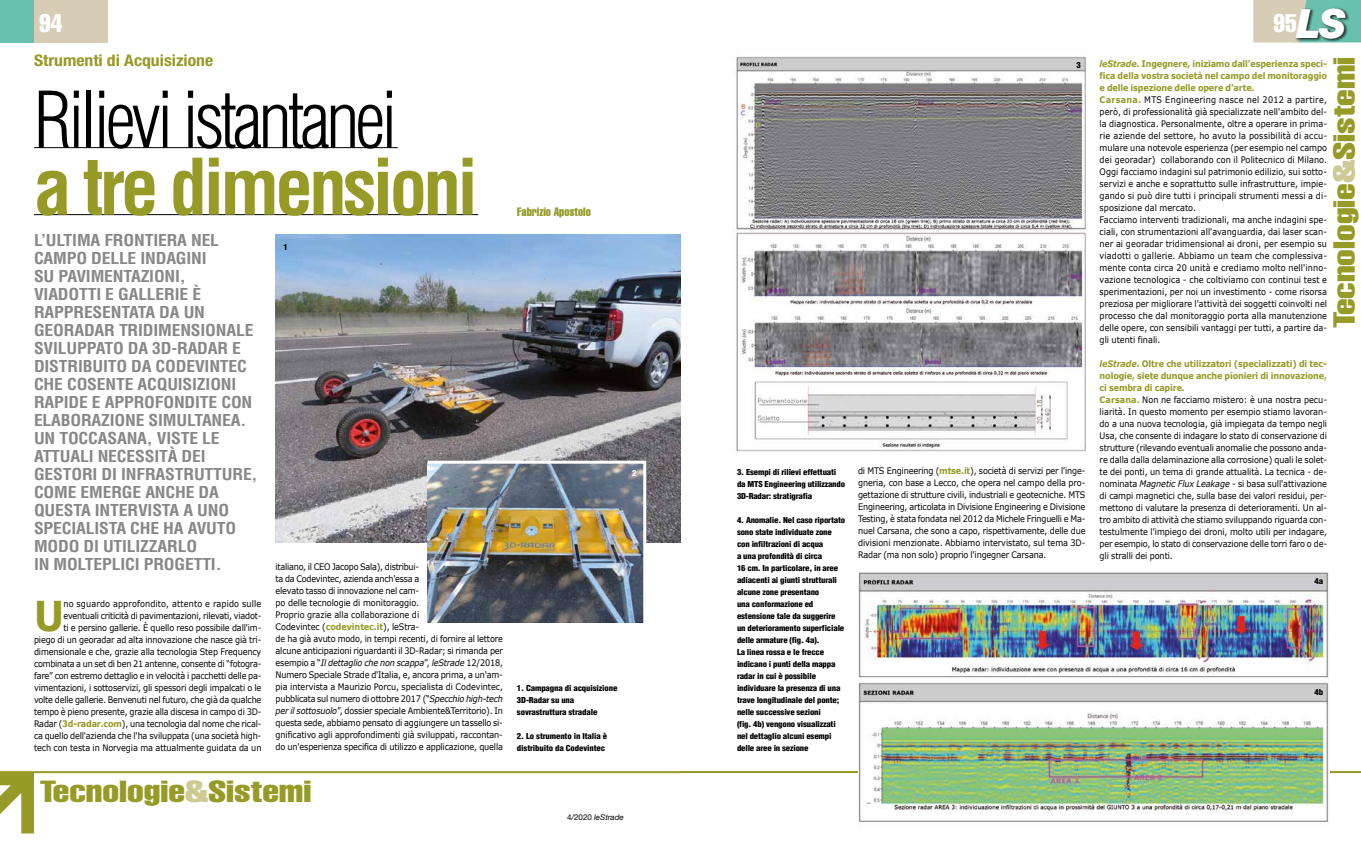
<style>
.page{position:relative;width:1361px;height:842px;background:#fff}
.page>*{position:absolute;margin:0;border:0;box-sizing:border-box;transform-origin:0 0}
.t1{font:300 condensed 76px "Helvetica";letter-spacing:-.055em;color:#000}
.t2{font:700 condensed 76px "Helvetica";letter-spacing:-.055em;color:#969a27}
.t3{font:700 41.1px "Verdana";color:#969a27;scale:.9 1}
.t4{font:italic 900 40.4px "Helvetica Neue";color:#fff}
.t5{font:extra-condensed 30px "Helvetica";color:#969a27;scale:1.3 1}
.t6{font:extra-condensed 25px "Helvetica";color:#fff}
.t7{font:700 condensed 16px/18px "Helvetica";letter-spacing:-.01em;color:#878787;scale:1.1 1}
.t8{font:700 condensed 16px "Helvetica Neue";color:#969a27;scale:1.1 1}
.t9{font:extra-condensed 12px "Helvetica";color:#969a27}
.t10{font:9px/12px "Verdana";letter-spacing:-.01em;color:#000;scale:.9 1}
.t11{font:900 condensed 8px/12px "Helvetica";letter-spacing:-.02em;color:#000;scale:1.1 1}
.t12{font:italic 8px "Helvetica Neue";color:#000}
.t13{font:900 condensed 8px "Helvetica";color:#fff;scale:1.1 1}
.s1{font-weight:700;color:#969a27}
.s2{font-style:italic}
.s3{color:#cdca93}
.s4{font-style:normal}
.s5{font-weight:700;font-style:italic;color:#969a27}
</style>
<div class="page">
<svg style="left:0;top:771px;width:34px;height:62px"></svg>
<hr style="left:34px;top:147px;width:364px;height:1px;background:#000">
<hr style="left:34px;top:214px;width:444px;height:1px;background:#000">
<div style="left:0;top:0;width:34px;height:43px;background:#69c0ac"></div>
<div style="left:34px;top:0;width:74px;height:43px;background:#d7cdb6"></div>
<hr style="left:34px;top:771px;width:646px;height:2px;background:#969a27">
<img style="left:276px;top:234px;width:404px;height:308px">
<img style="left:425px;top:459px;width:223px;height:164px">
<hr style="left:680px;top:771px;width:681px;height:2px;background:#969a27">
<img style="left:733px;top:56px;width:352px;height:396px">
<img style="left:858px;top:572px;width:471px;height:250px">
<svg style="left:1253px;top:0;width:108px;height:42px;background:#8aa795"></svg>
<h3 class="t6" style="left:39px;top:8px;width:25px">94</h3>
<h3 class="t8" style="left:34px;top:50px;width:164px">Strumenti di Acquisizione</h3>
<h1 class="t1" style="left:34px;top:73px;width:365px">Rilievi istantanei</h1>
<h1 class="t2" style="left:34px;top:139px;width:445px">a tre dimensioni</h1>
<p class="t7" style="left:34px;top:231px;width:205px">L’ULTIMA FRONTIERA NEL<br>CAMPO DELLE INDAGINI<br>SU PAVIMENTAZIONI,<br>VIADOTTI E GALLERIE È<br>RAPPRESENTATA DA UN<br>GEORADAR TRIDIMENSIONALE<br>SVILUPPATO DA 3D-RADAR E<br>DISTRIBUITO DA CODEVINTEC<br>CHE COSENTE ACQUISIZIONI<br>RAPIDE E APPROFONDITE CON<br>ELABORAZIONE SIMULTANEA.<br>UN TOCCASANA, VISTE LE<br>ATTUALI NECESSITÀ DEI<br>GESTORI DI INFRASTRUTTURE,<br>COME EMERGE ANCHE DA<br>QUESTA INTERVISTA A UNO<br>SPECIALISTA CHE HA AVUTO<br>MODO DI UTILIZZARLO<br>IN MOLTEPLICI PROGETTI.</p>
<h2 class="t3" style="left:34px;top:589px;width:35px">U</h2>
<p class="t10" style="left:34px;top:597px;width:254px;text-align:right">no sguardo approfondito, attento e rapido sulle eventuali criticità di pavimentazioni, rilevati, viadot-<br>ti e persino gallerie. È quello reso possibile dall'im-<br>piego di un georadar ad alta innovazione che nasce già tri&shy;dimensionale e che, grazie alla tecnologia Step Frequency combinata a un set di ben 21 antenne, consente di “fotogra&shy;fare” con estremo dettaglio e in velocità i pacchetti delle pa&shy;vimentazioni, i sottoservizi, gli spessori degli impalcati o le volte delle gallerie. Benvenuti nel futuro, che già da qualche tempo è pieno presente, grazie alla discesa in campo di 3D-Radar (<span class="s1">3d-radar.com</span>), una tecnologia dal nome che rical&shy;ca quello dell'azienda che l'ha sviluppata (una società high&shy;tech con testa in Norvegia ma attualmente guidata da un</p>
<p class="t11" style="left:283px;top:241px;width:5px">1</p>
<p class="t10" style="left:276px;top:560px;width:254px">italiano, il CEO Jacopo Sala), distribui-<br>ta da Codevintec, azienda anch'essa a<br>elevato tasso di innovazione nel cam-<br>po delle tecnologie di monitoraggio.<br>Proprio grazie alla collaborazione di<br>Codevintec (<span class="s1">codevintec.it</span>), leStra-<br>de ha già avuto modo, in tempi recenti, di fornire al lettore alcune anticipazioni riguardanti il 3D-Radar; si rimanda per esempio a “<span class="s2">Il dettaglio che non scappa</span>”, <span class="s2">leStrade</span> 12/2018, Numero Speciale Strade d'Italia, e, ancora prima, a un'am&shy;pia intervista a Maurizio Porcu, specialista di Codevintec, pubblicata sul numero di ottobre 2017 (“<span class="s2">Specchio high-tech per il sottosuolo</span>”, dossier speciale Ambiente&amp;Territorio). In questa sede, abbiamo pensato di aggiungere un tassello si&shy;gnificativo agli approfondimenti già sviluppati, raccontan&shy;do un'esperienza specifica di utilizzo e applicazione, quella</p>
<h3 class="t5" style="left:40px;top:772px;width:211px">Tecnologie<span class="s3">&amp;</span>Sistemi</h3>
<h3 class="t9" style="left:517px;top:204px;width:75px">Fabrizio Apostolo</h3>
<p class="t13" style="left:632px;top:468px;width:6px">2</p>
<p class="t11" style="left:517px;top:682px;width:93px">1. Campagna di acquisizione<br>3D-Radar su una sovrastruttura stradale</p>
<p class="t11" style="left:517px;top:730px;width:83px">2. Lo strumento in Italia è distribuito da Codevintec</p>
<p class="t12" style="left:567px;top:812px;width:58px"><span class="s4">4/2020</span> leStrade</p>
<p class="t11" style="left:1076px;top:59px;width:6px">3</p>
<p class="t11" style="left:737px;top:466px;width:100px">3. Esempi di rilievi effettuati da MTS Engineering utilizzando<br>3D-Radar: stratigrafia</p>
<p class="t11" style="left:737px;top:514px;width:100px">4. Anomalie. Nel caso riportato sono state individuate zone con infiltrazioni di acqua<br>a una profondità di circa<br>16 cm. In particolare, in aree adiacenti ai giunti strutturali alcune zone presentano<br>una conformazione ed estensione tale da suggerire un deterioramento superficiale delle armature (fig. 4a).<br>La linea rossa e le frecce indicano i punti della mappa radar in cui è possibile individuare la presenza di una trave longitudinale del ponte; nelle successive sezioni<br>(fig. 4b) vengono visualizzati nel dettaglio alcuni esempi delle aree in sezione</p>
<p class="t10" style="left:858px;top:465px;width:254px;text-align:justify">di MTS Engineering (<span class="s1">mtse.it</span>), società di servizi per l'inge&shy;gneria, con base a Lecco, che opera nel campo della pro&shy;gettazione di strutture civili, industriali e geotecniche. MTS Engineering, articolata in Divisione Engineering e Divisione Testing, è stata fondata nel 2012 da Michele Fringuelli e Ma&shy;nuel Carsana, che sono a capo, rispettivamente, delle due divisioni menzionate. Abbiamo intervistato, sul tema 3D-Radar (ma non solo) proprio l'ingegner Carsana.</p>
<h3 class="t4" style="left:1296px;top:-2px;width:51px">LS</h3>
<h3 class="t6" style="left:1273px;top:8px;width:25px">95</h3>
<h3 class="t5" style="left:1325px;top:328px;width:211px;rotate:-90deg">Tecnologie<span class="s3">&amp;</span>Sistemi</h3>
<p class="t10" style="left:1099px;top:57px;width:254px"><span class="s5">leStrade</span><span class="s1">. Ingegnere, iniziamo dall'esperienza speci&shy;fica della vostra società nel campo del monitoraggio e delle ispezione delle opere d'arte.<br>Carsana.</span> MTS Engineering nasce nel 2012 a partire, però, di professionalità già specializzate nell'ambito del&shy;la diagnostica. Personalmente, oltre a operare in prima&shy;rie aziende del settore, ho avuto la possibilità di accu&shy;mulare una notevole esperienza (per esempio nel campo dei georadar) collaborando con il Politecnico di Milano.<br>Oggi facciamo indagini sul patrimonio edilizio, sui sotto&shy;servizi e anche e soprattutto sulle infrastrutture, impie&shy;gando si può dire tutti i principali strumenti messi a di&shy;sposizione dal mercato.<br>Facciamo interventi tradizionali, ma anche indagini spe&shy;ciali, con strumentazioni all'avanguardia, dai laser scan&shy;ner ai georadar tridimensional ai droni, per esempio su viadotti o gallerie. Abbiamo un team che complessiva&shy;mente conta circa 20 unità e crediamo molto nell'inno&shy;vazione tecnologica - che coltiviamo con continui test e sperimentazioni, per noi un investimento - come risorsa preziosa per migliorare l'attività dei soggetti coinvolti nel processo che dal monitoraggio porta alla manutenzione delle opere, con sensibili vantaggi per tutti, a partire da&shy;gli utenti finali.</p>
<p class="t10" style="left:1099px;top:357px;width:254px"><span class="s5">leStrade</span><span class="s1">. Oltre che utilizzatori (specializzati) di tec&shy;nologie, siete dunque anche pionieri di innovazione, ci sembra di capire.<br>Carsana.</span> Non ne facciamo mistero: è una nostra pecu&shy;liarità. In questo momento per esempio stiamo lavoran&shy;do a una nuova tecnologia, già impiegata da tempo negli Usa, che consente di indagare lo stato di conservazione di strutture (rilevando eventuali anomalie che possono anda&shy;re dalla dalla delaminazione alla corrosione) quali le solet&shy;te dei ponti, un tema di grande attualità. La tecnica - de&shy;nominata <span class="s2">Magnetic Flux Leakage</span> - si basa sull'attivazione di campi magnetici che, sulla base dei valori residui, per&shy;mettono di valutare la presenza di deterioramenti. Un al&shy;tro ambito di attività che stiamo sviluppando riguarda con&shy;testulmente l'impiego dei droni, molto utili per indagare, per esempio, lo stato di conservazione delle torri faro o de&shy;gli stralli dei ponti.</p>
<p class="t11" style="left:1314px;top:575px;width:9px">4a</p>
<p class="t11" style="left:1314px;top:686px;width:9px">4b</p>
</div>
